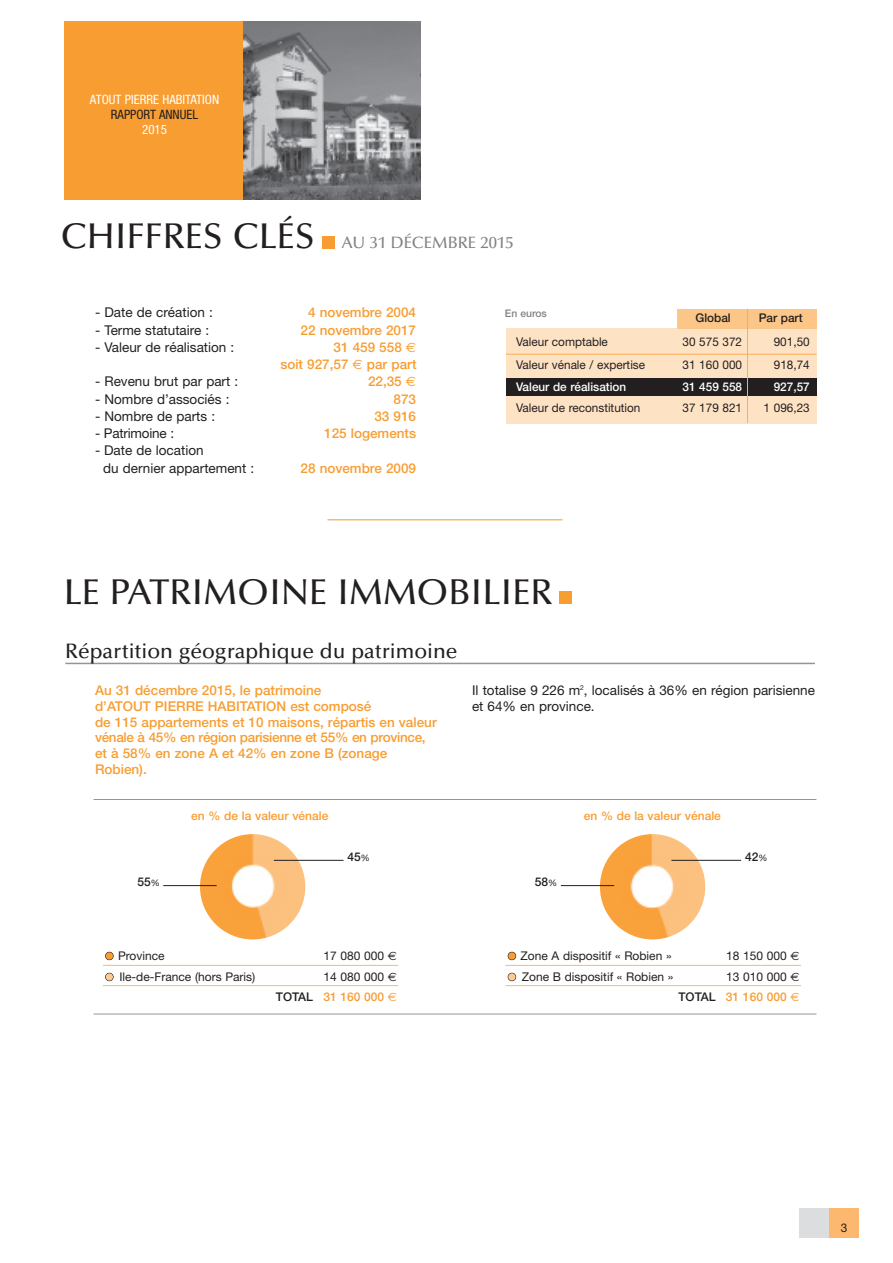
<style>
.page{position:relative;width:893px;height:1263px;background:#fff}
.page>*{position:absolute;margin:0;border:0;box-sizing:border-box;transform-origin:0 0}
.t1{font:500 36px "Optima";color:#231f20}
.t2{font:500 21px "Optima";color:#231f20}
.t3{font:500 16.5px "Optima";color:#808285}
.t4{font:500 13.5px/15.8px "Helvetica Neue";color:#f89d31;text-align:right}
.t5{font:13.5px/17.2px "Helvetica Neue";color:#231f20}
.t6{font:condensed 12.9px "Helvetica Neue";color:#fff}
.t7{font:condensed 12.9px "Helvetica Neue";color:#231f20}
.t8{font:12px/19.5px "Helvetica Neue";color:#231f20;text-align:right}
.t9{font:500 12px "Helvetica Neue";color:#f89d31}
.t10{font:500 12px "Helvetica Neue";color:#fff}
.t11{font:500 12px "Helvetica Neue";color:#231f20}
.t12{font:500 10.5px "Helvetica Neue";color:#808285}
.s1{font-size:36px;color:#231f20}
.s2{font-family:"Euro Sans";font-weight:400}
.s3{font-weight:400;font-size:9px}
.s4{font-family:"Euro Sans"}
.s5{font-weight:500}
.s6{font-weight:500;color:#f89d31}
.s7{font-family:"Euro Sans";color:#f89d31}
</style>
<div class="page">
<div style="left:506px;top:328px;width:311px;height:95px;background:#fee2c4"></div>
<div style="left:677px;top:309px;width:140px;height:19px;background:#fdc689"></div>
<div style="left:506px;top:378px;width:311px;height:18px;background:#231f20"></div>
<hr style="left:506px;top:354px;width:310px;height:1px;background:#faae59">
<hr style="left:747px;top:309px;width:1px;height:114px;background:#faae59">
<hr style="left:94px;top:799px;width:722px;height:1px;background:#939598">
<hr style="left:94px;top:1014px;width:722px;height:1px;background:#939598">
<img style="left:200px;top:834px;width:105px;height:105px">
<img style="left:600px;top:834px;width:105px;height:105px">
<hr style="left:274px;top:860px;width:69px;height:1px;background:#231f20">
<hr style="left:163px;top:885px;width:54px;height:1px;background:#231f20">
<hr style="left:671px;top:860px;width:70px;height:1px;background:#231f20">
<hr style="left:561px;top:885px;width:53px;height:1px;background:#231f20">
<hr style="left:103px;top:985px;width:295px;height:1px;background:#fcb86e">
<hr style="left:103px;top:965px;width:295px;height:1px;background:#fcb86e">
<div style="left:105px;top:973px;width:8px;height:8px;background:#fdcb92;border-radius:50%"></div>
<div style="left:105px;top:973px;width:9px;height:8px;border:1px solid #231f20;border-radius:50%"></div>
<div style="left:105px;top:952px;width:8px;height:8px;background:#f89d31;border-radius:50%"></div>
<div style="left:105px;top:952px;width:9px;height:8px;border:1px solid #231f20;border-radius:50%"></div>
<hr style="left:505px;top:985px;width:296px;height:1px;background:#fcb86e">
<hr style="left:505px;top:965px;width:296px;height:1px;background:#fcb86e">
<div style="left:508px;top:973px;width:8px;height:8px;background:#fdcb92;border-radius:50%"></div>
<div style="left:508px;top:973px;width:8px;height:8px;border:1px solid #231f20;border-radius:50%"></div>
<div style="left:508px;top:952px;width:8px;height:8px;background:#f89d31;border-radius:50%"></div>
<div style="left:508px;top:952px;width:8px;height:8px;border:1px solid #231f20;border-radius:50%"></div>
<img style="left:242px;top:21px;width:179px;height:179px">
<hr style="left:65px;top:663px;width:750px;height:1px;background:#939598">
<div style="left:322px;top:236px;width:12px;height:13px;background:#f89d31"></div>
<div style="left:64px;top:21px;width:178px;height:179px;background:#f89d31"></div>
<div style="left:799px;top:1208px;width:30px;height:29px;background:#dcdddf"></div>
<div style="left:829px;top:1208px;width:30px;height:29px;background:#fcb86e"></div>
<div style="left:559px;top:591px;width:13px;height:13px;background:#f89d31"></div>
<hr style="left:327px;top:519px;width:235px;height:1px;background:#f89d31">
<p class="t6" style="left:90px;top:94px;width:131px">ATOUT PIERRE HABITATION</p>
<p class="t7" style="left:111px;top:109px;width:89px">RAPPORT ANNUEL</p>
<p class="t6" style="left:142px;top:124px;width:26px">2015</p>
<p class="t3" style="left:61px;top:236px;width:454px"><span class="s1">CHIFFRES CLÉS</span> AU 31 DÉCEMBRE 2015</p>
<p class="t5" style="left:95px;top:305px;width:119px">- Date de création :</p>
<p class="t4" style="left:308px;top:306px;width:110px">4 novembre 2004</p>
<p class="t5" style="left:95px;top:322px;width:116px">- Terme statutaire :</p>
<p class="t4" style="left:301px;top:323px;width:117px">22 novembre 2017</p>
<p class="t5" style="left:95px;top:340px;width:141px">- Valeur de réalisation :</p>
<p class="t4" style="left:280px;top:340px;width:138px;line-height:17.2px">31 459 558 <span class="s2">€<br></span>soit 927,57 <span class="s2">€</span> par part</p>
<p class="t5" style="left:95px;top:374px;width:145px">- Revenu brut par part :</p>
<p class="t4" style="left:368px;top:375px;width:50px">22,35 <span class="s2">€</span></p>
<p class="t5" style="left:95px;top:391px;width:136px">- Nombre d’associés :</p>
<p class="t4" style="left:394px;top:392px;width:24px">873</p>
<p class="t5" style="left:95px;top:409px;width:122px">- Nombre de parts :</p>
<p class="t4" style="left:374px;top:409px;width:43px">33 916</p>
<p class="t5" style="left:95px;top:426px;width:81px">- Patrimoine :</p>
<p class="t4" style="left:324px;top:427px;width:93px">125 logements</p>
<p class="t5" style="left:103px;top:443px;width:152px;text-indent:-8px">- Date de location<br>du dernier appartement :</p>
<p class="t4" style="left:301px;top:461px;width:117px">28 novembre 2009</p>
<p class="t12" style="left:505px;top:309px;width:44px">En euros</p>
<p class="t11" style="left:695px;top:314px;width:37px">Global</p>
<p class="t11" style="left:759px;top:314px;width:45px">Par part</p>
<p class="t8" style="left:516px;top:333px;width:93px">Valeur comptable</p>
<p class="t8" style="left:683px;top:333px;width:61px">30 575 372</p>
<p class="t8" style="left:774px;top:333px;width:37px">901,50</p>
<p class="t8" style="left:516px;top:356px;width:131px">Valeur vénale / expertise</p>
<p class="t8" style="left:683px;top:356px;width:61px">31 160 000</p>
<p class="t8" style="left:774px;top:356px;width:37px">918,74</p>
<p class="t10" style="left:516px;top:383px;width:112px">Valeur de réalisation</p>
<p class="t10" style="left:683px;top:383px;width:61px">31 459 558</p>
<p class="t10" style="left:774px;top:383px;width:37px">927,57</p>
<p class="t8" style="left:516px;top:399px;width:126px">Valeur de reconstitution</p>
<p class="t8" style="left:683px;top:399px;width:61px">37 179 821</p>
<p class="t8" style="left:764px;top:399px;width:48px">1 096,23</p>
<h1 class="t1" style="left:64px;top:577px;width:490px">LE PATRIMOINE IMMOBILIER</h1>
<h2 class="t2" style="left:65px;top:643px;width:394px">Répartition géographique du patrimoine</h2>
<p class="t4" style="left:95px;top:684px;width:343px;text-align:left">Au 31 décembre 2015, le patrimoine<br>d’ATOUT PIERRE HABITATION est composé<br>de 115 appartements et 10 maisons, répartis en valeur vénale à 45% en région parisienne et 55% en province, et à 58% en zone A et 42% en zone B (zonage Robien).</p>
<p class="t5" style="left:472px;top:684px;width:344px;line-height:15.8px">Il totalise 9 226 m<sup>2</sup>, localisés à 36% en région parisienne et 64% en province.</p>
<p class="t9" style="left:191px;top:812px;width:139px">en % de la valeur vénale</p>
<p class="t9" style="left:584px;top:812px;width:139px">en % de la valeur vénale</p>
<p class="t11" style="left:348px;top:852px;width:24px">45<span class="s3">%</span></p>
<p class="t11" style="left:137px;top:878px;width:24px">55<span class="s3">%</span></p>
<p class="t11" style="left:745px;top:852px;width:24px">42<span class="s3">%</span></p>
<p class="t11" style="left:535px;top:878px;width:24px">58<span class="s3">%</span></p>
<p class="t8" style="left:118px;top:947px;width:48px">Province</p>
<p class="t8" style="left:323px;top:947px;width:75px">17 080 000 <span class="s4">€</span></p>
<p class="t8" style="left:119px;top:968px;width:137px">Ile-de-France (hors Paris)</p>
<p class="t8" style="left:276px;top:968px;width:122px">14 080 000 <span class="s4">€<br></span><span class="s5">TOTAL</span> <span class="s6">31 160 000</span> <span class="s7">€</span></p>
<p class="t8" style="left:521px;top:947px;width:153px">Zone A dispositif « Robien »</p>
<p class="t8" style="left:726px;top:947px;width:75px">18 150 000 <span class="s4">€</span></p>
<p class="t8" style="left:522px;top:968px;width:153px">Zone B dispositif « Robien »</p>
<p class="t8" style="left:678px;top:968px;width:122px">13 010 000 <span class="s4">€<br></span><span class="s5">TOTAL</span> <span class="s6">31 160 000</span> <span class="s7">€</span></p>
<p class="t8" style="left:841px;top:1219px;width:8px">3</p>
</div>
